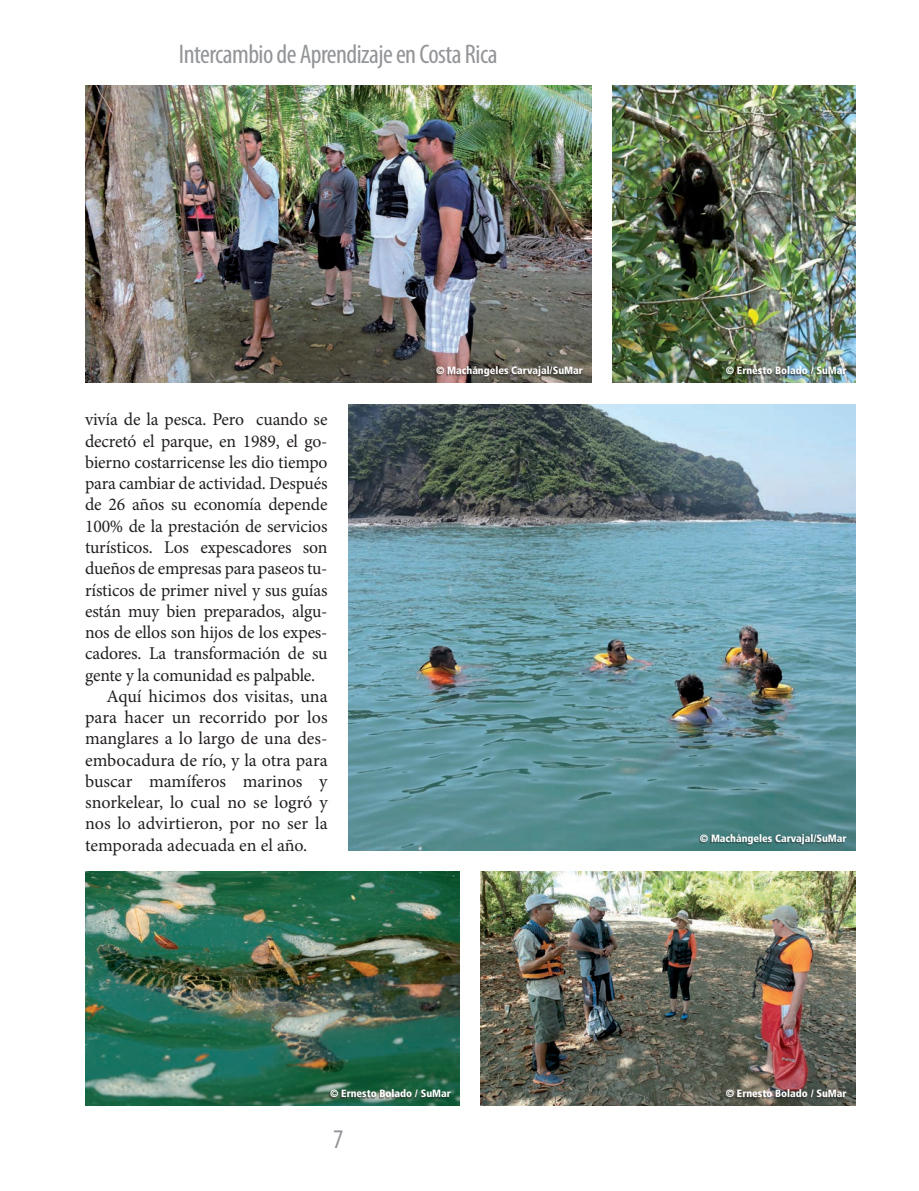
<style>
.page{position:relative;width:919px;height:1191px;background:#fff}
.page>*{position:absolute;margin:0;border:0;box-sizing:border-box;transform-origin:0 0}
.t1{font:condensed 27px "Myriad Pro";letter-spacing:-.02em;color:#939598}
.t2{font:18px "Minion Pro";letter-spacing:-.01em;color:#231f20}
.t3{font:900 condensed 10.5px "Frutiger LT Std";color:#fff}
</style>
<div class="page">
<img style="left:612px;top:85px;width:243px;height:298px">
<img style="left:85px;top:85px;width:506px;height:298px">
<img style="left:349px;top:404px;width:506px;height:446px">
<img style="left:85px;top:872px;width:374px;height:234px">
<img style="left:480px;top:872px;width:375px;height:234px">
<div style="left:698px;top:834px;width:148px;height:12px;background:#231f20;opacity:.5"></div>
<div style="left:434px;top:367px;width:148px;height:11px;background:#231f20;opacity:.5"></div>
<div style="left:724px;top:367px;width:122px;height:9px;background:#231f20;opacity:.5"></div>
<div style="left:328px;top:1090px;width:122px;height:9px;background:#231f20;opacity:.5"></div>
<div style="left:724px;top:1090px;width:122px;height:9px;background:#231f20;opacity:.5"></div>
<h1 class="t1" style="left:179px;top:40px;width:320px">Intercambio de Aprendizaje en Costa Rica</h1>
<p class="t3" style="left:436px;top:364px;width:148px">© Machángeles Carvajal/SuMar</p>
<p class="t3" style="left:725px;top:364px;width:122px">© Ernesto Bolado / SuMar</p>
<p class="t2" style="left:85px;top:407px;width:244px">vivía de la pesca. Pero cuando se</p>
<p class="t2" style="left:85px;top:429px;width:244px">decretó el parque, en 1989, el go-</p>
<p class="t2" style="left:85px;top:450px;width:244px">bierno costarricense les dio tiempo</p>
<p class="t2" style="left:85px;top:471px;width:244px">para cambiar de actividad. Después</p>
<p class="t2" style="left:85px;top:492px;width:244px">de 26 años su economía depende</p>
<p class="t2" style="left:85px;top:514px;width:244px">100% de la prestación de servicios</p>
<p class="t2" style="left:85px;top:535px;width:244px">turísticos. Los expescadores son</p>
<p class="t2" style="left:85px;top:556px;width:244px">dueños de empresas para paseos tu-</p>
<p class="t2" style="left:85px;top:577px;width:244px">rísticos de primer nivel y sus guías</p>
<p class="t2" style="left:85px;top:599px;width:244px">están muy bien preparados, algu-</p>
<p class="t2" style="left:85px;top:620px;width:244px">nos de ellos son hijos de los expes-</p>
<p class="t2" style="left:85px;top:641px;width:244px">cadores. La transformación de su</p>
<p class="t2" style="left:85px;top:663px;width:231px">gente y la comunidad es palpable.</p>
<p class="t2" style="left:106px;top:684px;width:223px">Aquí hicimos dos visitas, una</p>
<p class="t2" style="left:85px;top:705px;width:244px">para hacer un recorrido por los</p>
<p class="t2" style="left:85px;top:726px;width:244px">manglares a lo largo de una des-</p>
<p class="t2" style="left:85px;top:748px;width:244px">embocadura de río, y la otra para</p>
<p class="t2" style="left:85px;top:769px;width:244px">buscar mamíferos marinos y</p>
<p class="t2" style="left:85px;top:790px;width:244px">snorkelear, lo cual no se logró y</p>
<p class="t2" style="left:85px;top:811px;width:244px">nos lo advirtieron, por no ser la</p>
<p class="t2" style="left:85px;top:833px;width:224px">temporada adecuada en el año.</p>
<p class="t3" style="left:699px;top:832px;width:148px">© Machángeles Carvajal/SuMar</p>
<p class="t3" style="left:330px;top:1087px;width:122px">© Ernesto Bolado / SuMar</p>
<p class="t3" style="left:725px;top:1087px;width:122px">© Ernesto Bolado / SuMar</p>
<h1 class="t1" style="left:333px;top:1124px;width:12px">7</h1>
</div>
